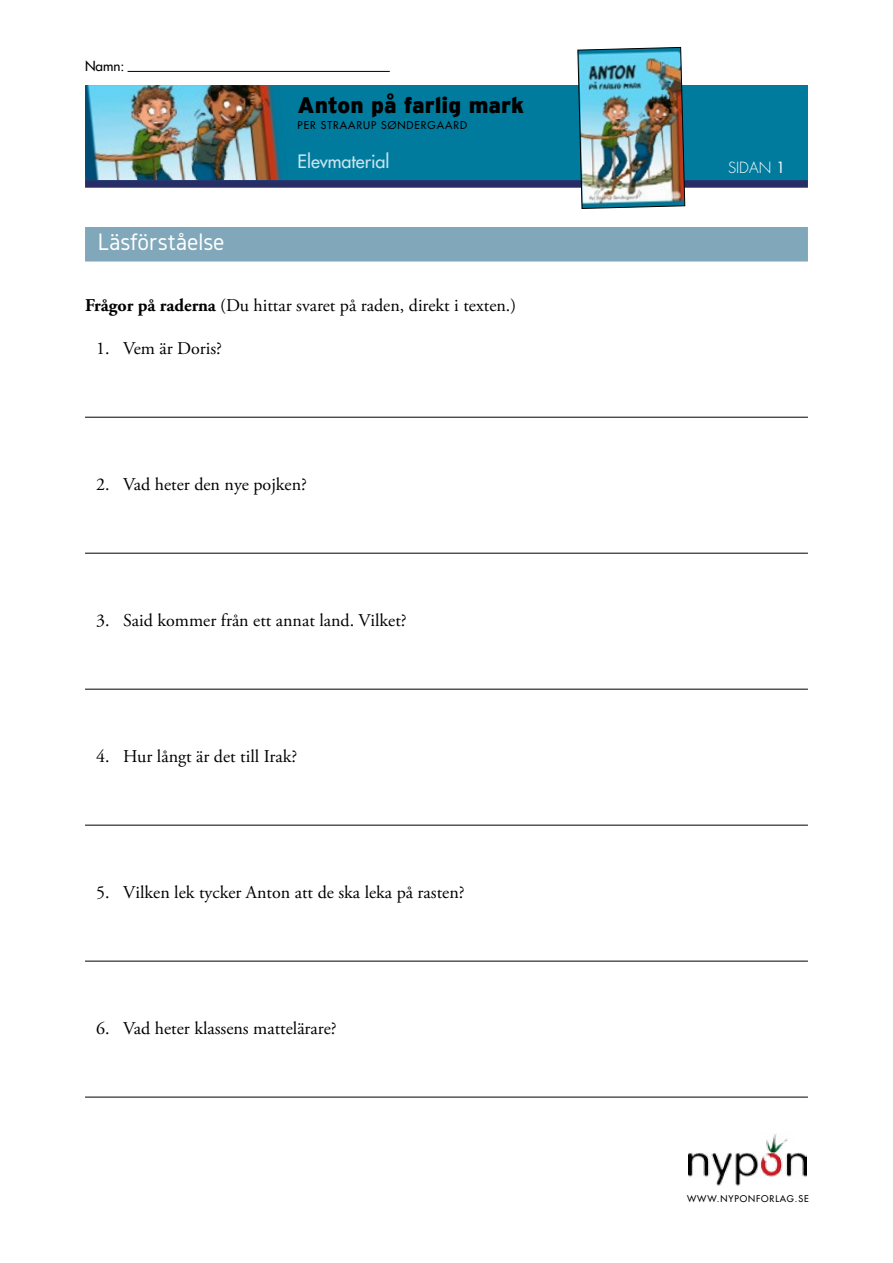
<style>
.page{position:relative;width:893px;height:1263px;background:#fff}
.page>*{position:absolute;margin:0;border:0;box-sizing:border-box;transform-origin:0 0}
.t1{font:24.75px "Gidole";color:#fff}
.t2{font:900 22.5px "Interstate Mono";color:#000}
.t3{font:18px "Adobe Garamond Pro";color:#000}
.t4{font:18px "Futura LT";color:#c8e4ed}
.t5{font:300 15px "Futura Std";color:#fff}
.t6{font:13.5px "Futura LT";color:#000}
.t7{font:10.5px "Futura LT";letter-spacing:.09em;color:#000}
.t8{font:9px "Futura LT";letter-spacing:.1em;color:#000}
.s1{font-weight:700}
.s2{font-weight:400}
</style>
<div class="page">
<hr style="left:128px;top:71px;width:262px;height:1px;background:#000">
<div style="left:85px;top:85px;width:723px;height:95px;background:#007b9e"></div>
<img style="left:85px;top:85px;width:196px;height:95px">
<div style="left:85px;top:180px;width:723px;height:8px;background:#292d66"></div>
<img style="left:577px;top:47px;width:108px;height:162px">
<img style="left:688px;top:1133px;width:119px;height:53px">
<div style="left:85px;top:227px;width:723px;height:34px;background:#80a7ba"></div>
<hr style="left:85px;top:417px;width:723px;height:1px;background:#000">
<hr style="left:85px;top:553px;width:723px;height:1px;background:#000">
<hr style="left:85px;top:689px;width:723px;height:1px;background:#000">
<hr style="left:85px;top:825px;width:723px;height:1px;background:#000">
<hr style="left:85px;top:961px;width:723px;height:1px;background:#000">
<hr style="left:85px;top:1097px;width:723px;height:1px;background:#000">
<p class="t6" style="left:85px;top:57px;width:41px">Namn:</p>
<h1 class="t1" style="left:98px;top:229px;width:128px">Läsförståelse</h1>
<p class="t2" style="left:298px;top:92px;width:228px">Anton på farlig mark</p>
<p class="t4" style="left:298px;top:150px;width:93px">Elevmaterial</p>
<p class="t7" style="left:298px;top:118px;width:171px">PER STRAARUP SØNDERGAARD</p>
<p class="t3" style="left:85px;top:294px;width:433px"><span class="s1">Frågor på raderna</span> (Du hittar svaret på raden, direkt i texten.)</p>
<p class="t3" style="left:96px;top:337px;width:127px">1. Vem är Doris?</p>
<p class="t3" style="left:96px;top:473px;width:212px">2. Vad heter den nye pojken?</p>
<p class="t3" style="left:96px;top:609px;width:312px">3. Said kommer från ett annat land. Vilket?</p>
<p class="t3" style="left:96px;top:745px;width:202px">4. Hur långt är det till Irak?</p>
<p class="t3" style="left:96px;top:881px;width:370px">5. Vilken lek tycker Anton att de ska leka på rasten?</p>
<p class="t3" style="left:96px;top:1017px;width:242px">6. Vad heter klassens mattelärare?</p>
<p class="t5" style="left:728px;top:158px;width:59px">SIDAN <span class="s2">1</span></p>
<p class="t8" style="left:687px;top:1193px;width:123px">WWW.NYPONFORLAG.SE</p>
</div>
